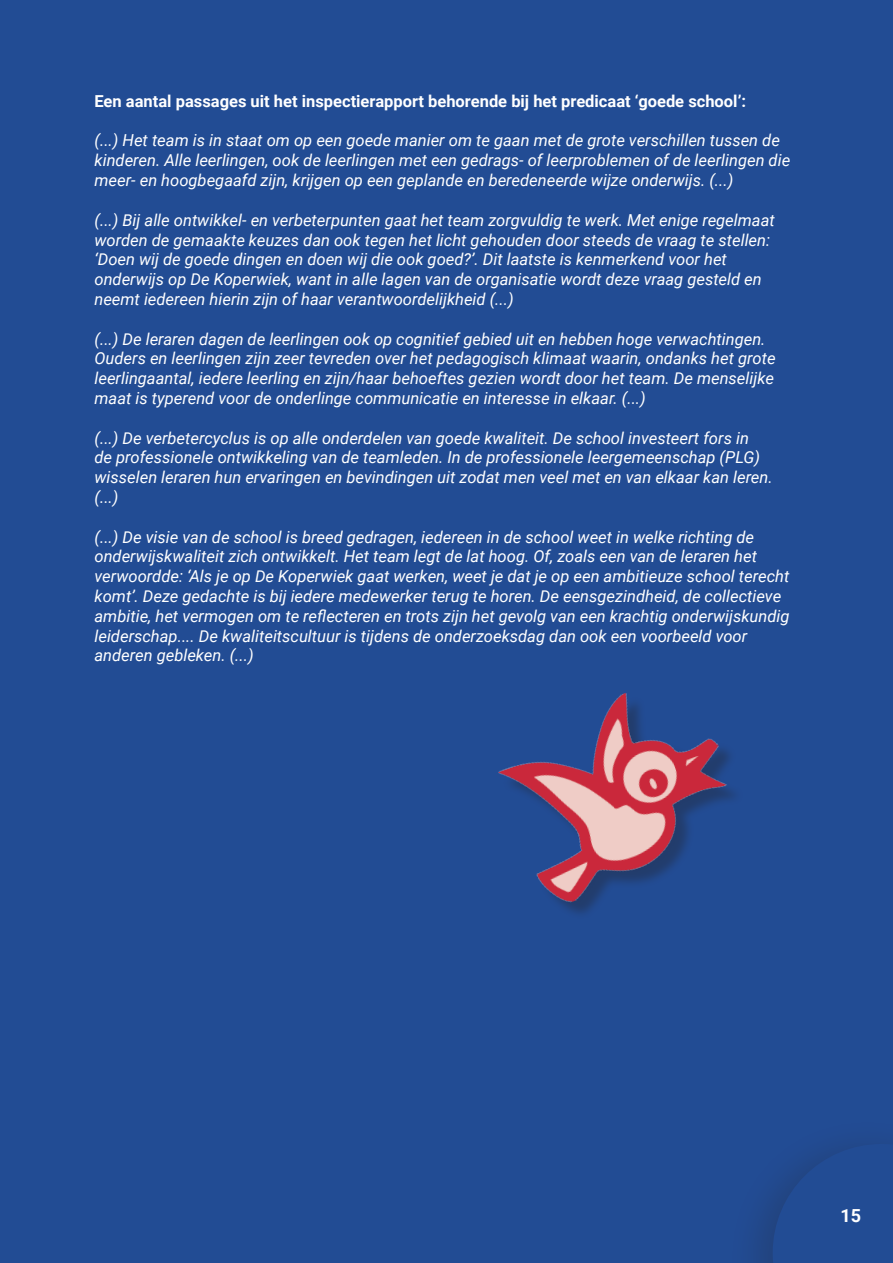
<style>
.page{position:relative;width:893px;height:1263px;background:#224c94}
.page>*{position:absolute;margin:0;border:0;box-sizing:border-box;transform-origin:0 0}
.t1{font:700 18px "Roboto";color:#fff}
.depricated{font:italic 16.5px/19.8px "Roboto";color:#fff}
.Koperwiek_subhoofdst{font:700 16.5px "Roboto";color:#fff}
</style>
<div class="page">
<img style="left:498px;top:693px;width:237px;height:218px">
<svg style="left:773px;top:1146px;width:84px;height:94px"></svg>
<p class="Koperwiek_subhoofdst" style="left:94px;top:89px;width:653px">Een aantal passages uit het inspectierapport behorende bij het predicaat ‘goede school’:</p>
<p class="depricated" style="left:94px;top:130px;width:697px">(...) Het team is in staat om op een goede manier om te gaan met de grote verschillen tussen de kinderen. Alle leerlingen, ook de leerlingen met een gedrags- of leerproblemen of de leerlingen die meer- en hoogbegaafd zijn, krijgen op een geplande en beredeneerde wijze onderwijs. (...)</p>
<p class="depricated" style="left:94px;top:209px;width:682px">(...) Bij alle ontwikkel- en verbeterpunten gaat het team zorgvuldig te werk. Met enige regelmaat worden de gemaakte keuzes dan ook tegen het licht gehouden door steeds de vraag te stellen: ‘Doen wij de goede dingen en doen wij die ook goed?’. Dit laatste is kenmerkend voor het onderwijs op De Koperwiek, want in alle lagen van de organisatie wordt deze vraag gesteld en neemt iedereen hierin zijn of haar verantwoordelijkheid (...)</p>
<p class="depricated" style="left:94px;top:328px;width:683px">(...) De leraren dagen de leerlingen ook op cognitief gebied uit en hebben hoge verwachtingen.<br>Ouders en leerlingen zijn zeer tevreden over het pedagogisch klimaat waarin, ondanks het grote leerlingaantal, iedere leerling en zijn/haar behoeftes gezien wordt door het team. De menselijke maat is typerend voor de onderlinge communicatie en interesse in elkaar. (...)</p>
<p class="depricated" style="left:94px;top:427px;width:680px">(...) De verbetercyclus is op alle onderdelen van goede kwaliteit. De school investeert fors in<br>de professionele ontwikkeling van de teamleden. In de professionele leergemeenschap (PLG) wisselen leraren hun ervaringen en bevindingen uit zodat men veel met en van elkaar kan leren. (...)</p>
<p class="depricated" style="left:94px;top:526px;width:697px">(...) De visie van de school is breed gedragen, iedereen in de school weet in welke richting de onderwijskwaliteit zich ontwikkelt. Het team legt de lat hoog. Of, zoals een van de leraren het verwoordde: ‘Als je op De Koperwiek gaat werken, weet je dat je op een ambitieuze school terecht komt’. Deze gedachte is bij iedere medewerker terug te horen. De eensgezindheid, de collectieve ambitie, het vermogen om te reflecteren en trots zijn het gevolg van een krachtig onderwijskundig leiderschap.... De kwaliteitscultuur is tijdens de onderzoeksdag dan ook een voorbeeld voor anderen gebleken. (...)</p>
<p class="t1" style="left:840px;top:1203px;width:22px">15</p>
</div>
